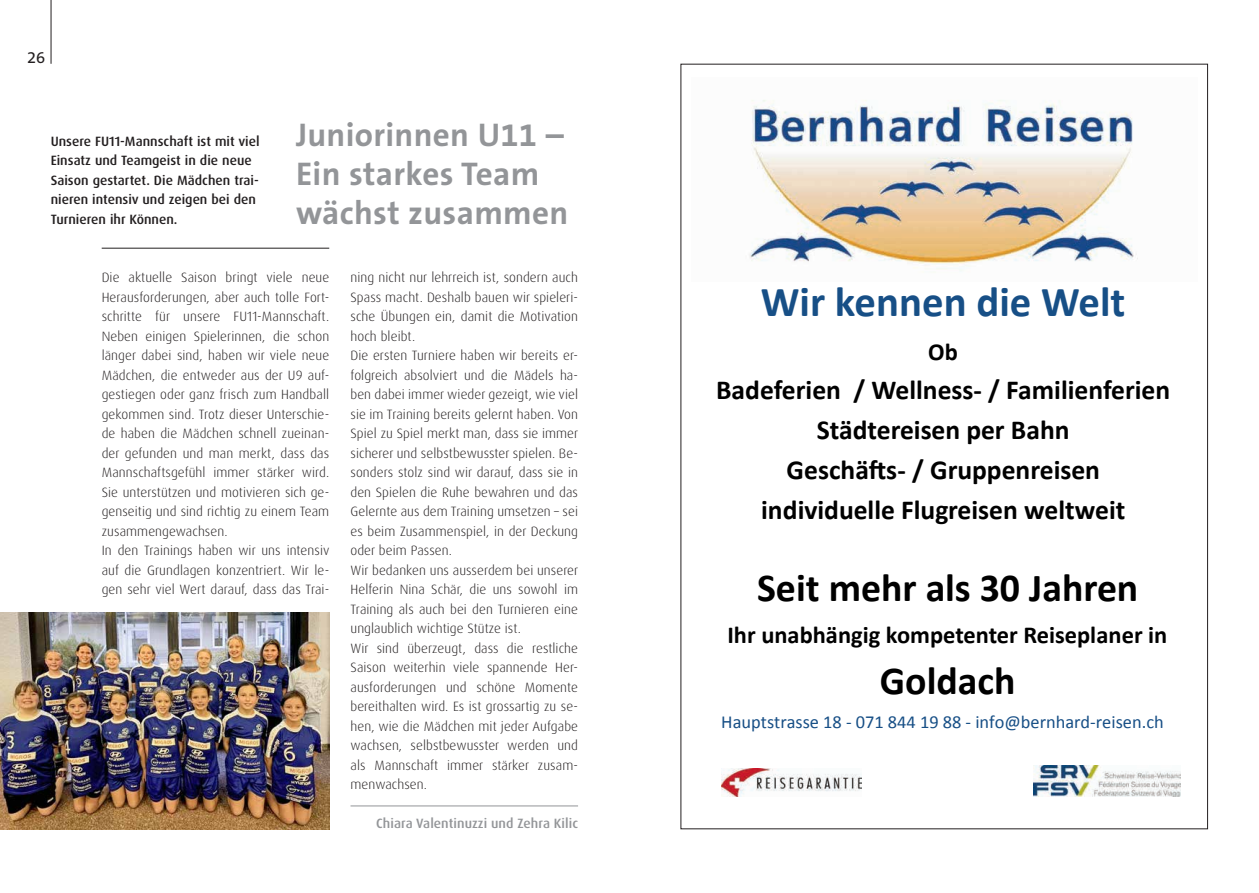
<style>
.page{position:relative;width:1259px;height:893px;background:#fff}
.page>*{position:absolute;margin:0;border:0;box-sizing:border-box;transform-origin:0 0}
.t1{font:700 42.75px "Calibri";color:#174f86}
.t2{font:700 39.9px "Calibri";color:#000}
.t3{font:700 33px/39px "The Sans B W7";letter-spacing:.01em;color:#939598}
.t4{font:700 27.6px/39.9px "Calibri";color:#000;text-align:center}
.t5{font:700 24.45px "Calibri";color:#000}
.t6{font:18.3px "Calibri";color:#174f86}
.t7{font:16.5px "The Sans B W5 Plain";color:#231f20}
.t8{font:300 13.5px/19.5px "Dax Pro";letter-spacing:.005em;color:#231f20}
.t9{font:500 13.5px/19.5px "Dax Pro";color:#231f20}
.t10{font:500 13.5px "Dax Pro";letter-spacing:.005em;color:#939598}
</style>
<div class="page">
<hr style="left:51px;top:0;width:1px;height:64px;background:#231f20">
<hr style="left:350px;top:805px;width:228px;height:1px;background:#939598">
<hr style="left:102px;top:248px;width:227px;height:1px;background:#231f20">
<img style="left:0;top:612px;width:329px;height:217px">
<svg style="left:721px;top:100px;width:460px;height:697px"></svg>
<p class="t7" style="left:27px;top:46px;width:20px">26</p>
<p class="t9" style="left:51px;top:131px;width:210px">Unsere FU11-Mannschaft ist mit viel<br>Einsatz und Teamgeist in die neue<br>Saison gestartet. Die Mädchen trai&shy;nieren intensiv und zeigen bei den<br>Turnieren ihr Können.</p>
<h3 class="t3" style="left:296px;top:116px;width:274px">Juniorinnen U11 –<br>Ein starkes Team wächst zusammen</h3>
<p class="t8" style="left:102px;top:268px;width:229px">Die aktuelle Saison bringt viele neue Herausforderungen, aber auch tolle Fort&shy;schritte für unsere FU11-Mannschaft.<br>Neben einigen Spielerinnen, die schon länger dabei sind, haben wir viele neue Mädchen, die entweder aus der U9 auf&shy;gestiegen oder ganz frisch zum Handball gekommen sind. Trotz dieser Unterschie&shy;de haben die Mädchen schnell zueinan&shy;der gefunden und man merkt, dass das Mannschaftsgefühl immer stärker wird.<br>Sie unterstützen und motivieren sich ge&shy;genseitig und sind richtig zu einem Team zusammengewachsen.<br>In den Trainings haben wir uns intensiv auf die Grundlagen konzentriert. Wir le&shy;gen sehr viel Wert darauf, dass das Trai-</p>
<p class="t8" style="left:350px;top:268px;width:229px">ning nicht nur lehrreich ist, sondern auch Spass macht. Deshalb bauen wir spieleri&shy;sche Übungen ein, damit die Motivation hoch bleibt.<br>Die ersten Turniere haben wir bereits er&shy;folgreich absolviert und die Mädels ha&shy;ben dabei immer wieder gezeigt, wie viel sie im Training bereits gelernt haben. Von Spiel zu Spiel merkt man, dass sie immer sicherer und selbstbewusster spielen. Be&shy;sonders stolz sind wir darauf, dass sie in den Spielen die Ruhe bewahren und das Gelernte aus dem Training umsetzen – sei es beim Zusammenspiel, in der Deckung oder beim Passen.<br>Wir bedanken uns ausserdem bei unserer Helferin Nina Schär, die uns sowohl im Training als auch bei den Turnieren eine unglaublich wichtige Stütze ist.<br>Wir sind überzeugt, dass die restliche Saison weiterhin viele spannende Her&shy;ausforderungen und schöne Momente bereithalten wird. Es ist grossartig zu se&shy;hen, wie die Mädchen mit jeder Aufgabe wachsen, selbstbewusster werden und als Mannschaft immer stärker zusam&shy;menwachsen.</p>
<p class="t10" style="left:376px;top:815px;width:203px">Chiara Valentinuzzi und Zehra Kilic</p>
<h1 class="t1" style="left:761px;top:274px;width:366px">Wir kennen die Welt</h1>
<h3 class="t5" style="left:928px;top:337px;width:31px">Ob</h3>
<h3 class="t4" style="left:716px;top:370px;width:455px">Badeferien / Wellness- / Familienferien<br>Städtereisen per Bahn<br>Geschäfts- / Gruppenreisen individuelle Flugreisen weltweit</h3>
<h2 class="t2" style="left:757px;top:562px;width:383px">Seit mehr als 30 Jahren</h2>
<h3 class="t5" style="left:727px;top:619px;width:441px">Ihr unabhängig kompetenter Reiseplaner in</h3>
<h2 class="t2" style="left:880px;top:655px;width:137px">Goldach</h2>
<h3 class="t6" style="left:721px;top:710px;width:444px">Hauptstrasse 18 - 071 844 19 88 - info@bernhard-reisen.ch</h3>
</div>
